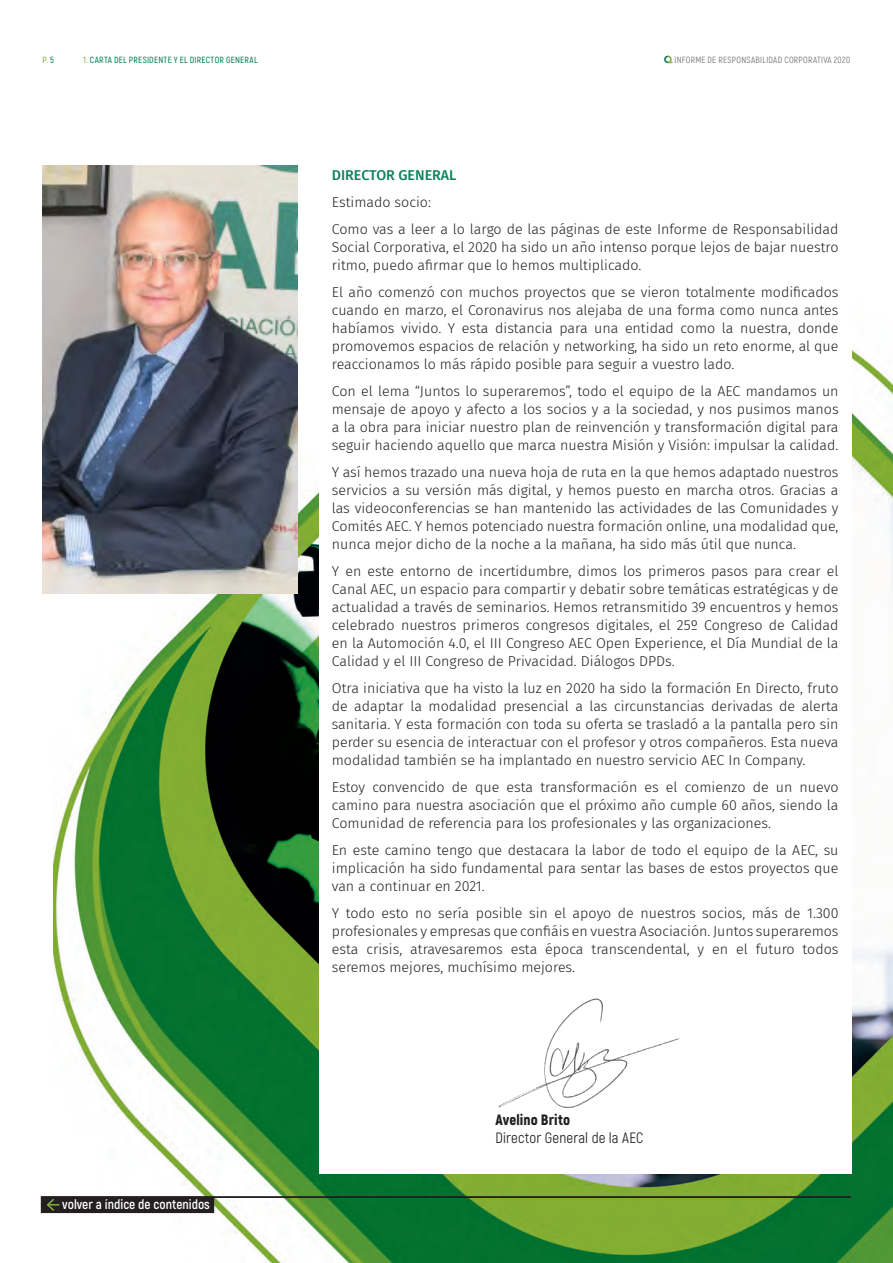
<style>
.page{position:relative;width:893px;height:1263px;background:#fff}
.page>*{position:absolute;margin:0;border:0;box-sizing:border-box;transform-origin:0 0}
.BC__Left{font:15px "Akrobat";letter-spacing:.01em;color:#231f20}
.BC__Left-2{font:900 15px "Akrobat";letter-spacing:.01em;color:#231f20}
.t1{font:300 14.25px/18px "Fira Sans";color:#231f20;text-align:justify}
.t2{font:500 14.25px "Fira Sans";color:#0b815b}
.t3{font:700 13.5px "Akrobat";color:#fff}
.H4__Left_-_sección{font:9px "Akrobat";letter-spacing:.035em;color:#696c70}
.H4__Left_-_sección-2{font:600 9px "Akrobat";letter-spacing:.025em;color:#0b815b}
.H4__Left_-_sección-3{font:600 9px "Akrobat";color:#88af3e}
.s1{color:#0b815b}
.s2{color:#88af3e}
</style>
<div class="page">
<img style="left:53px;top:349px;width:840px;height:914px">
<svg style="left:664px;top:56px;width:9px;height:7px"></svg>
<div style="left:41px;top:1196px;width:173px;height:17px;background:#231f20"></div>
<svg style="left:46px;top:1198px;width:13px;height:13px"></svg>
<div style="left:319px;top:153px;width:532px;height:1021px;background:#fff"></div>
<hr style="left:42px;top:1196px;width:809px;height:2px;background:#231f20">
<img style="left:498px;top:998px;width:181px;height:110px">
<img style="left:43px;top:166px;width:255px;height:427px">
<p class="H4__Left_-_sección-3" style="left:43px;top:54px;width:13px">P. <span class="s1">5</span></p>
<p class="H4__Left_-_sección-2" style="left:83px;top:54px;width:176px"><span class="s2">1.</span> CARTA DEL PRESIDENTE Y EL DIRECTOR GENERAL</p>
<p class="H4__Left_-_sección" style="left:675px;top:54px;width:177px">INFORME DE RESPONSABILIDAD CORPORATIVA 2020</p>
<p class="t2" style="left:332px;top:164px;width:126px">DIRECTOR GENERAL</p>
<p class="t1" style="left:332px;top:193px;width:101px">Estimado socio:</p>
<p class="t1" style="left:332px;top:220px;width:508px">Como vas a leer a lo largo de las páginas de este Informe de Responsabilidad Social Corporativa, el 2020 ha sido un año intenso porque lejos de bajar nuestro ritmo, puedo afirmar que lo hemos multiplicado.</p>
<p class="t1" style="left:332px;top:283px;width:508px">El año comenzó con muchos proyectos que se vieron totalmente modificados cuando en marzo, el Coronavirus nos alejaba de una forma como nunca antes habíamos vivido. Y esta distancia para una entidad como la nuestra, donde promovemos espacios de relación y networking, ha sido un reto enorme, al que reaccionamos lo más rápido posible para seguir a vuestro lado.</p>
<p class="t1" style="left:332px;top:382px;width:508px">Con el lema “Juntos lo superaremos”, todo el equipo de la AEC mandamos un mensaje de apoyo y afecto a los socios y a la sociedad, y nos pusimos manos a la obra para iniciar nuestro plan de reinvención y transformación digital para seguir haciendo aquello que marca nuestra Misión y Visión: impulsar la calidad.</p>
<p class="t1" style="left:332px;top:463px;width:508px">Y así hemos trazado una nueva hoja de ruta en la que hemos adaptado nuestros servicios a su versión más digital, y hemos puesto en marcha otros. Gracias a las videoconferencias se han mantenido las actividades de las Comunidades y Comités AEC. Y hemos potenciado nuestra formación online, una modalidad que, nunca mejor dicho de la noche a la mañana, ha sido más útil que nunca.</p>
<p class="t1" style="left:332px;top:562px;width:508px">Y en este entorno de incertidumbre, dimos los primeros pasos para crear el Canal AEC, un espacio para compartir y debatir sobre temáticas estratégicas y de actualidad a través de seminarios. Hemos retransmitido 39 encuentros y hemos celebrado nuestros primeros congresos digitales, el 25º Congreso de Calidad en la Automoción 4.0, el III Congreso AEC Open Experience, el Día Mundial de la Calidad y el III Congreso de Privacidad. Diálogos DPDs.</p>
<p class="t1" style="left:332px;top:679px;width:508px">Otra iniciativa que ha visto la luz en 2020 ha sido la formación En Directo, fruto de adaptar la modalidad presencial a las circunstancias derivadas de alerta sanitaria. Y esta formación con toda su oferta se trasladó a la pantalla pero sin perder su esencia de interactuar con el profesor y otros compañeros. Esta nueva modalidad también se ha implantado en nuestro servicio AEC In Company.</p>
<p class="t1" style="left:332px;top:778px;width:508px">Estoy convencido de que esta transformación es el comienzo de un nuevo camino para nuestra asociación que el próximo año cumple 60 años, siendo la Comunidad de referencia para los profesionales y las organizaciones.</p>
<p class="t1" style="left:332px;top:841px;width:508px">En este camino tengo que destacara la labor de todo el equipo de la AEC, su implicación ha sido fundamental para sentar las bases de estos proyectos que van a continuar en 2021.</p>
<p class="t1" style="left:332px;top:904px;width:508px">Y todo esto no sería posible sin el apoyo de nuestros socios, más de 1.300 profesionales y empresas que confiáis en vuestra Asociación. Juntos superaremos esta crisis, atravesaremos esta época transcendental, y en el futuro todos seremos mejores, muchísimo mejores.</p>
<p class="t3" style="left:62px;top:1196px;width:149px">volver a índice de contenidos</p>
<p class="BC__Left-2" style="left:495px;top:1110px;width:76px">Avelino Brito</p>
<p class="BC__Left" style="left:495px;top:1129px;width:149px">Director General de la AEC</p>
</div>
